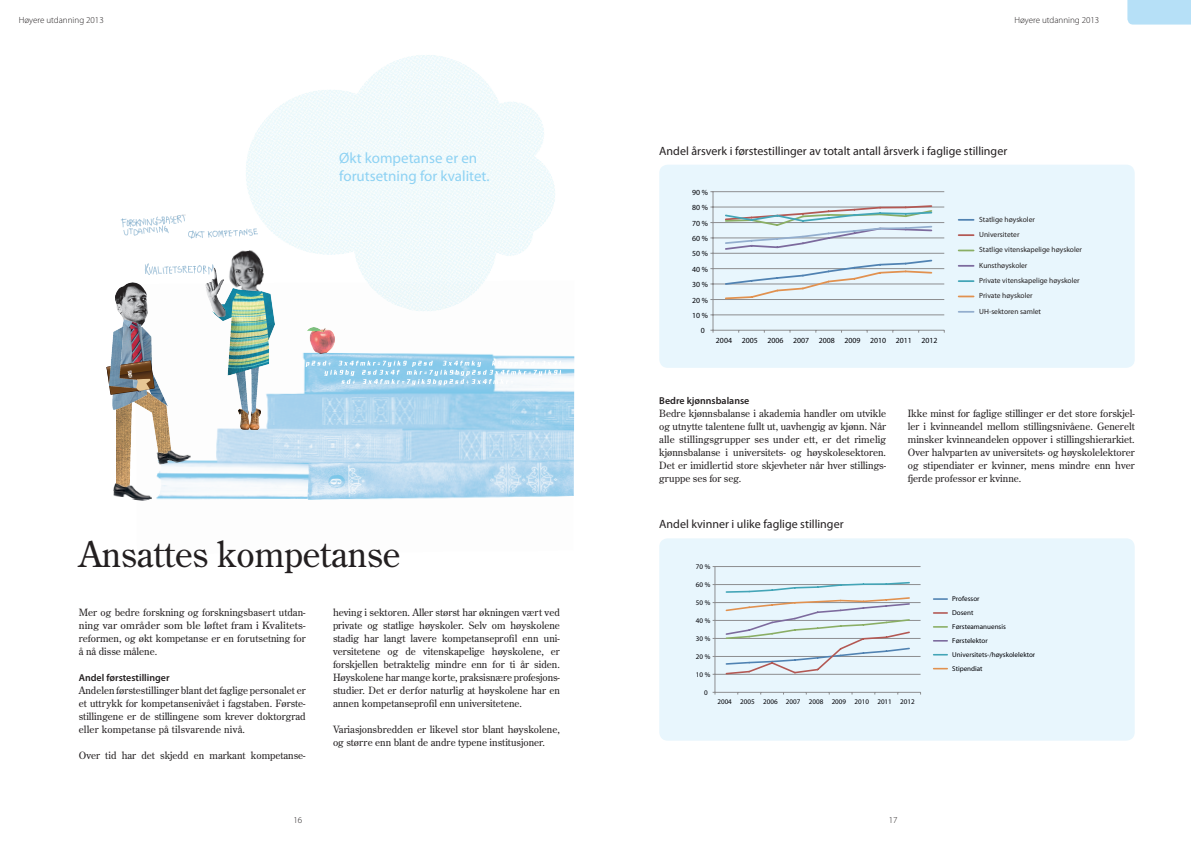
<style>
.page{position:relative;width:1191px;height:842px;background:#fff}
.page>*{position:absolute;margin:0;border:0;box-sizing:border-box;transform-origin:0 0}
.tittel2{font:35px "Century Old Style";color:#231f20}
.uthevet{font:15px "Myriad Pro";color:#8ed2f3}
.t1{font:12px "Myriad Pro";color:#231f20}
.brødtekst{font:10px/13px "Century Old Style";color:#231f20;text-align:justify}
.brødtekst-2{font:600 10px "Myriad Pro";color:#231f20}
.t2{font:300 9px "Myriad Pro";color:#231f20}
.t3{font:7.8px "Myriad";color:#010106}
.t4{font:7.5px/15.3px "Myriad";color:#231f20}
.t5{font:7.1px/13.9px "Myriad";color:#010106}
</style>
<div class="page">
<div style="left:1127px;top:0;width:64px;height:25px;background:#b6e0f7"></div>
<img style="left:147px;top:304px;width:428px;height:196px">
<img style="left:246px;top:55px;width:326px;height:273px">
<img style="left:238px;top:414px;width:23px;height:15px">
<img style="left:229px;top:249px;width:38px;height:40px">
<img style="left:117px;top:379px;width:54px;height:109px">
<img style="left:115px;top:282px;width:32px;height:38px">
<img style="left:117px;top:321px;width:50px;height:90px">
<img style="left:112px;top:320px;width:44px;height:89px">
<img style="left:157px;top:446px;width:34px;height:20px">
<img style="left:113px;top:483px;width:40px;height:18px">
<img style="left:212px;top:289px;width:63px;height:125px">
<img style="left:111px;top:319px;width:30px;height:89px">
<svg style="left:106px;top:361px;width:49px;height:34px;background:#81776c"></svg>
<img style="left:307px;top:327px;width:28px;height:26px">
<svg style="left:306px;top:361px;width:254px;height:24px"></svg>
<img style="left:205px;top:267px;width:22px;height:49px">
<svg style="left:121px;top:215px;width:137px;height:24px"></svg>
<svg style="left:145px;top:263px;width:69px;height:12px"></svg>
<div style="left:659px;top:165px;width:475px;height:203px;background:#e8f6fd;border-radius:9px"></div>
<div style="left:659px;top:538px;width:475px;height:203px;background:#e8f6fd;border-radius:9px"></div>
<hr style="left:713px;top:315px;width:231px;height:1px;background:#8d8e90">
<hr style="left:713px;top:299px;width:231px;height:1px;background:#8d8e90">
<hr style="left:713px;top:284px;width:231px;height:1px;background:#8d8e90">
<hr style="left:713px;top:268px;width:231px;height:1px;background:#8d8e90">
<hr style="left:713px;top:253px;width:231px;height:1px;background:#8d8e90">
<hr style="left:713px;top:238px;width:231px;height:1px;background:#8d8e90">
<hr style="left:713px;top:222px;width:231px;height:1px;background:#8d8e90">
<hr style="left:713px;top:207px;width:231px;height:1px;background:#8d8e90">
<hr style="left:713px;top:191px;width:231px;height:1px;background:#8d8e90">
<hr style="left:712px;top:192px;width:1px;height:138px;background:#8d8e90">
<hr style="left:713px;top:330px;width:231px;height:1px;background:#8d8e90">
<svg style="left:724px;top:259px;width:209px;height:41px"></svg>
<svg style="left:723px;top:205px;width:210px;height:45px"></svg>
<svg style="left:958px;top:219px;width:15px;height:2px"></svg>
<svg style="left:958px;top:234px;width:15px;height:2px"></svg>
<svg style="left:958px;top:250px;width:15px;height:1px"></svg>
<svg style="left:958px;top:265px;width:15px;height:2px"></svg>
<svg style="left:958px;top:280px;width:15px;height:2px"></svg>
<svg style="left:958px;top:296px;width:15px;height:1px"></svg>
<svg style="left:958px;top:311px;width:15px;height:2px"></svg>
<hr style="left:715px;top:674px;width:205px;height:1px;background:#8d8e90">
<hr style="left:715px;top:656px;width:205px;height:1px;background:#8d8e90">
<hr style="left:715px;top:638px;width:205px;height:1px;background:#8d8e90">
<hr style="left:715px;top:620px;width:205px;height:1px;background:#8d8e90">
<hr style="left:715px;top:602px;width:205px;height:1px;background:#8d8e90">
<hr style="left:715px;top:584px;width:205px;height:1px;background:#8d8e90">
<hr style="left:715px;top:566px;width:205px;height:1px;background:#8d8e90">
<hr style="left:714px;top:566px;width:1px;height:126px;background:#8d8e90">
<hr style="left:715px;top:692px;width:205px;height:1px;background:#8d8e90">
<svg style="left:724px;top:581px;width:187px;height:94px"></svg>
<svg style="left:933px;top:598px;width:14px;height:2px"></svg>
<svg style="left:933px;top:612px;width:14px;height:2px"></svg>
<svg style="left:933px;top:626px;width:14px;height:2px"></svg>
<svg style="left:933px;top:640px;width:14px;height:2px"></svg>
<svg style="left:933px;top:654px;width:14px;height:1px"></svg>
<svg style="left:933px;top:668px;width:14px;height:1px"></svg>
<p class="t2" style="left:19px;top:15px;width:86px">Høyere utdanning 2013</p>
<p class="t2" style="left:1014px;top:15px;width:86px">Høyere utdanning 2013</p>
<p class="uthevet" style="left:339px;top:149px;width:139px">Økt kompetanse er en</p>
<p class="uthevet" style="left:339px;top:167px;width:152px">forutsetning for kvalitet.</p>
<p class="tittel2" style="left:79px;top:532px;width:323px">Ansattes kompetanse</p>
<p class="brødtekst" style="left:79px;top:605px;width:228px">Mer og bedre forskning og forskningsbasert utdan&shy;ning var områder som ble løftet fram i Kvalitets&shy;reformen, og økt kompetanse er en forutsetning for å nå disse målene.</p>
<p class="brødtekst-2" style="left:79px;top:671px;width:92px">Andel førstestillinger</p>
<p class="brødtekst" style="left:79px;top:683px;width:228px">Andelen førstestillinger blant det faglige personalet er et uttrykk for kompetansenivået i fagstaben. Første&shy;stillingene er de stillingene som krever doktorgrad eller kompetanse på tilsvarende nivå.</p>
<p class="brødtekst" style="left:79px;top:748px;width:228px">Over tid har det skjedd en markant kompetanse-</p>
<p class="brødtekst" style="left:333px;top:605px;width:228px">heving i sektoren. Aller størst har økningen vært ved private og statlige høyskoler. Selv om høyskolene stadig har langt lavere kompetanseprofil enn uni&shy;versitetene og de vitenskapelige høyskolene, er forskjellen betraktelig mindre enn for ti år siden.<br>Høyskolene har mange korte, praksisnære profesjons&shy;studier. Det er derfor naturlig at høyskolene har en annen kompetanseprofil enn universitetene.</p>
<p class="brødtekst" style="left:333px;top:722px;width:228px">Variasjonsbredden er likevel stor blant høyskolene, og større enn blant de andre typene institusjoner.</p>
<p class="t1" style="left:659px;top:143px;width:349px">Andel årsverk i førstestillinger av totalt antall årsverk i faglige stillinger</p>
<p class="t3" style="left:692px;top:188px;width:17px">90 %</p>
<p class="t3" style="left:692px;top:204px;width:17px">80 %</p>
<p class="t3" style="left:692px;top:219px;width:17px">70 %</p>
<p class="t3" style="left:692px;top:234px;width:17px">60 %</p>
<p class="t3" style="left:692px;top:250px;width:17px">50 %</p>
<p class="t3" style="left:692px;top:265px;width:17px">40 %</p>
<p class="t3" style="left:692px;top:281px;width:17px">30 %</p>
<p class="t3" style="left:692px;top:296px;width:17px">20 %</p>
<p class="t3" style="left:692px;top:311px;width:17px">10 %</p>
<p class="t3" style="left:701px;top:327px;width:6px">0</p>
<p class="t3" style="left:716px;top:337px;width:223px">2004 2005 2006 2007 2008 2009 2010 2011 2012</p>
<p class="t4" style="left:979px;top:212px;width:104px">Statlige høyskoler<br>Universiteter<br>Statlige vitenskapelige høyskoler<br>Kunsthøyskoler<br>Private vitenskapelige høyskoler<br>Private høyskoler<br>UH-sektoren samlet</p>
<p class="brødtekst-2" style="left:659px;top:394px;width:92px">Bedre kjønnsbalanse</p>
<p class="brødtekst" style="left:659px;top:407px;width:228px">Bedre kjønnsbalanse i akademia handler om utvikle og utnytte talentene fullt ut, uavhengig av kjønn. Når alle stillingsgrupper ses under ett, er det rimelig kjønnsbalanse i universitets- og høyskolesektoren.<br>Det er imidlertid store skjevheter når hver stillings&shy;gruppe ses for seg.</p>
<p class="brødtekst" style="left:908px;top:407px;width:228px">Ikke minst for faglige stillinger er det store forskjel&shy;ler i kvinneandel mellom stillingsnivåene. Generelt minsker kvinneandelen oppover i stillingshierarkiet.<br>Over halvparten av universitets- og høyskolelektorer og stipendiater er kvinner, mens mindre enn hver fjerde professor er kvinne.</p>
<p class="t1" style="left:659px;top:517px;width:186px">Andel kvinner i ulike faglige stillinger</p>
<p class="t5" style="left:696px;top:560px;width:16px">70 %</p>
<p class="t5" style="left:696px;top:578px;width:16px">60 %</p>
<p class="t5" style="left:696px;top:596px;width:16px">50 %</p>
<p class="t5" style="left:696px;top:614px;width:16px">40 %</p>
<p class="t5" style="left:696px;top:632px;width:16px">30 %</p>
<p class="t5" style="left:696px;top:650px;width:16px">20 %</p>
<p class="t5" style="left:696px;top:668px;width:16px">10 %</p>
<p class="t5" style="left:704px;top:686px;width:5px">0</p>
<p class="t5" style="left:717px;top:695px;width:199px">2004 2005 2006 2007 2008 2009 2010 2011 2012</p>
<p class="t5" style="left:952px;top:592px;width:84px">Professor<br>Dosent<br>Førsteamanuensis<br>Førstelektor<br>Universitets-/høyskolelektor<br>Stipendiat</p>
<p class="t2" style="left:293px;top:815px;width:10px">16</p>
<p class="t2" style="left:889px;top:815px;width:10px">17</p>
</div>
